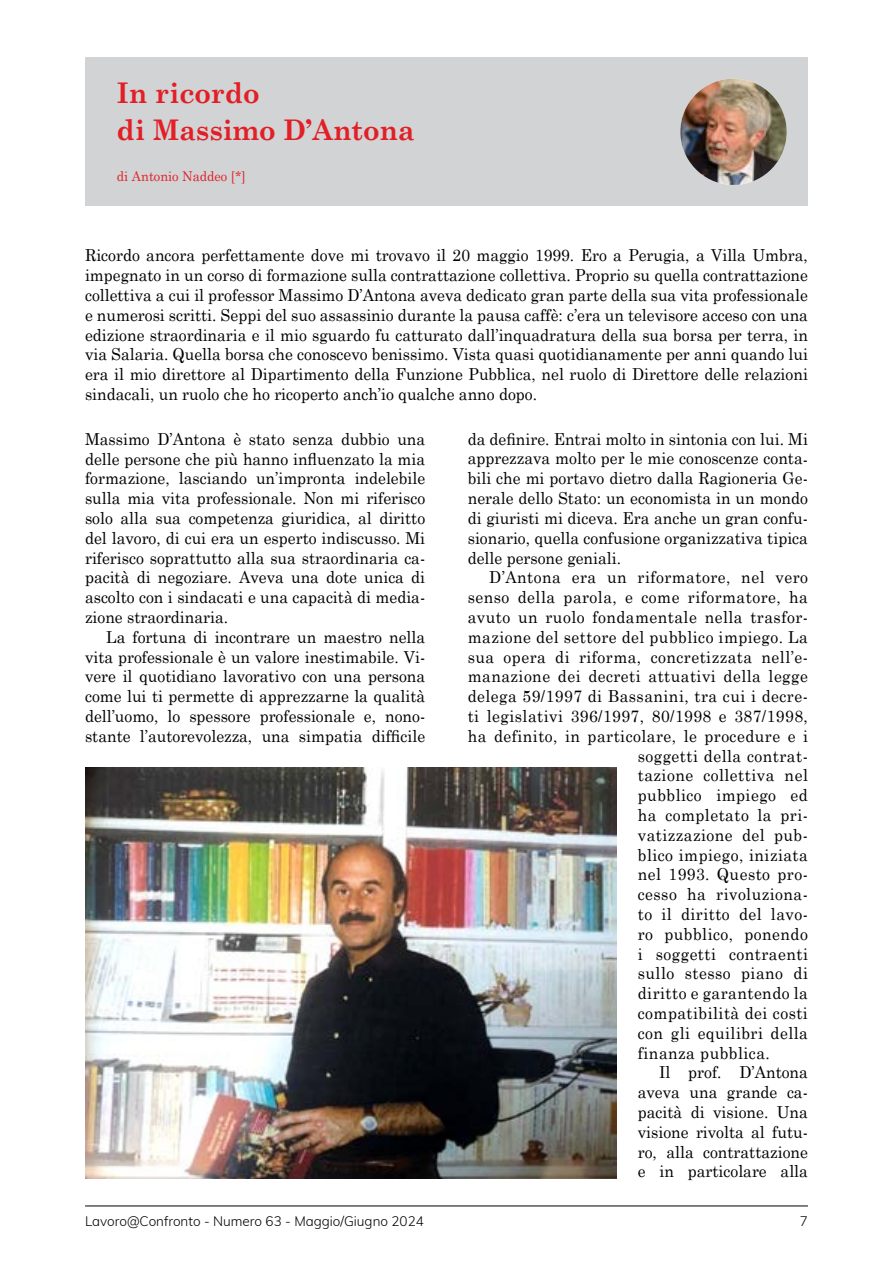
<style>
.page{position:relative;width:893px;height:1263px;background:#fff}
.page>*{position:absolute;margin:0;border:0;box-sizing:border-box;transform-origin:0 0}
.t1{font:700 28.5px/37px "Century Schoolbook";color:#e21f26;scale:.95 1}
.t2{font:16.5px/19.8px "Century Schoolbook";letter-spacing:.03em;color:#000;text-align:justify;scale:.95 1}
.t3{font:16.5px "Century Schoolbook";color:#000;scale:.95 1}
.t4{font:300 13.5px "Muli";color:#000}
.t5{font:13.5px "Century Schoolbook";color:#e21f26;scale:.95 1}
</style>
<div class="page">
<hr style="left:85px;top:1205px;width:723px;height:1px;background:#000">
<div style="left:85px;top:57px;width:723px;height:149px;background:#d1d3d4"></div>
<img style="left:680px;top:79px;width:107px;height:106px;border-radius:52px">
<img style="left:85px;top:767px;width:532px;height:411px">
<h1 class="t1" style="left:117px;top:74px;width:315px">In ricordo<br>di Massimo D’Antona</h1>
<p class="t5" style="left:117px;top:168px;width:137px">di Antonio Naddeo [*]</p>
<p class="t2" style="left:85px;top:245px;width:762px">Ricordo ancora perfettamente dove mi trovavo il 20 maggio 1999. Ero a Perugia, a Villa Umbra, impegnato in un corso di formazione sulla contrattazione collettiva. Proprio su quella contrattazione collettiva a cui il professor Massimo D’Antona aveva dedicato gran parte della sua vita professionale e numerosi scritti. Seppi del suo assassinio durante la pausa caffè: c’era un televisore acceso con una edizione straordinaria e il mio sguardo fu catturato dall’inquadratura della sua borsa per terra, in via Salaria. Quella borsa che conoscevo benissimo. Vista quasi quotidianamente per anni quando lui era il mio direttore al Dipartimento della Funzione Pubblica, nel ruolo di Direttore delle relazioni sindacali, un ruolo che ho ricoperto anch’io qualche anno dopo.</p>
<p class="t2" style="left:468px;top:428px;width:360px">da definire. Entrai molto in sintonia con lui. Mi apprezzava molto per le mie conoscenze conta&shy;bili che mi portavo dietro dalla Ragioneria Ge&shy;nerale dello Stato: un economista in un mondo di giuristi mi diceva. Era anche un gran confu&shy;sionario, quella confusione organizzativa tipica delle persone geniali.</p>
<p class="t2" style="left:489px;top:567px;width:337px">D’Antona era un riformatore, nel vero</p>
<p class="t2" style="left:468px;top:587px;width:360px">senso della parola, e come riformatore, ha</p>
<p class="t2" style="left:468px;top:607px;width:360px">avuto un ruolo fondamentale nella trasfor-</p>
<p class="t2" style="left:468px;top:626px;width:360px">mazione del settore del pubblico impiego. La</p>
<p class="t2" style="left:468px;top:646px;width:360px">sua opera di riforma, concretizzata nell’e-</p>
<p class="t2" style="left:468px;top:666px;width:360px">manazione dei decreti attuativi della legge</p>
<p class="t2" style="left:468px;top:686px;width:360px">delega 59/1997 di Bassanini, tra cui i decre-</p>
<p class="t2" style="left:468px;top:706px;width:360px">ti legislativi 396/1997, 80/1998 e 387/1998,</p>
<p class="t2" style="left:468px;top:725px;width:360px">ha definito, in particolare, le procedure e i</p>
<p class="t2" style="left:638px;top:745px;width:181px">soggetti della contrat-</p>
<p class="t2" style="left:638px;top:765px;width:181px">tazione collettiva nel</p>
<p class="t2" style="left:638px;top:785px;width:181px">pubblico impiego ed</p>
<p class="t2" style="left:638px;top:805px;width:181px">ha completato la pri-</p>
<p class="t2" style="left:638px;top:824px;width:181px">vatizzazione del pub-</p>
<p class="t2" style="left:638px;top:844px;width:181px">blico impiego, iniziata</p>
<p class="t2" style="left:638px;top:864px;width:181px">nel 1993. Questo pro-</p>
<p class="t2" style="left:638px;top:884px;width:181px">cesso ha rivoluziona-</p>
<p class="t2" style="left:638px;top:904px;width:181px">to il diritto del lavo-</p>
<p class="t2" style="left:638px;top:923px;width:181px">ro pubblico, ponendo</p>
<p class="t2" style="left:638px;top:943px;width:181px">i soggetti contraenti</p>
<p class="t2" style="left:638px;top:963px;width:181px">sullo stesso piano di</p>
<p class="t2" style="left:638px;top:983px;width:181px">diritto e garantendo la</p>
<p class="t2" style="left:638px;top:1003px;width:181px">compatibilità dei costi</p>
<p class="t2" style="left:638px;top:1022px;width:181px">con gli equilibri della</p>
<p class="t2" style="left:638px;top:1042px;width:141px">finanza pubblica.</p>
<p class="t3" style="left:659px;top:1062px;width:158px">Il prof. D’Antona</p>
<p class="t3" style="left:638px;top:1082px;width:181px">aveva una grande ca-</p>
<p class="t3" style="left:638px;top:1102px;width:181px">pacità di visione. Una</p>
<p class="t3" style="left:638px;top:1121px;width:181px">visione rivolta al futu-</p>
<p class="t3" style="left:638px;top:1141px;width:181px">ro, alla contrattazione</p>
<p class="t3" style="left:638px;top:1161px;width:181px">e in particolare alla</p>
<p class="t2" style="left:85px;top:428px;width:360px">Massimo D’Antona è stato senza dubbio una delle persone che più hanno influenzato la mia formazione, lasciando un’impronta indelebile sulla mia vita professionale. Non mi riferisco solo alla sua competenza giuridica, al diritto del lavoro, di cui era un esperto indiscusso. Mi riferisco soprattutto alla sua straordinaria ca&shy;pacità di negoziare. Aveva una dote unica di ascolto con i sindacati e una capacità di media&shy;zione straordinaria.</p>
<p class="t2" style="left:85px;top:626px;width:360px;text-indent:21px">La fortuna di incontrare un maestro nella vita professionale è un valore inestimabile. Vi&shy;vere il quotidiano lavorativo con una persona come lui ti permette di apprezzarne la qualità dell’uomo, lo spessore professionale e, nono&shy;stante l’autorevolezza, una simpatia difficile</p>
<p class="t4" style="left:85px;top:1212px;width:340px">Lavoro@Confronto - Numero 63 - Maggio/Giugno 2024</p>
<p class="t4" style="left:800px;top:1212px;width:10px">7</p>
</div>
